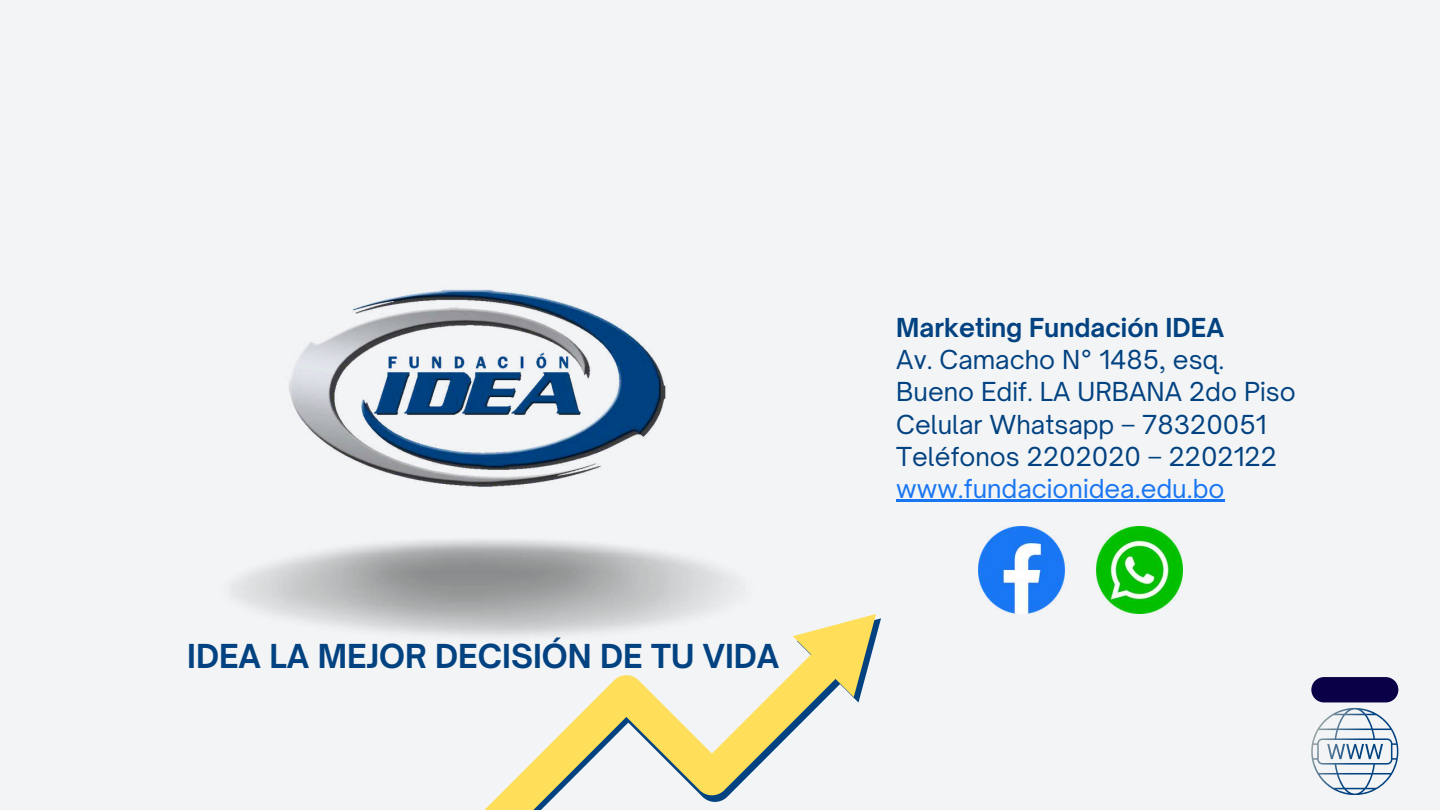
<style>
.page{position:relative;width:1440px;height:810px;background:#f2f4f5}
.page>*{position:absolute;margin:0;border:0;box-sizing:border-box;transform-origin:0 0}
.t1{font:700 31.6px "Open Sauce One";color:#024281}
.t2{font:25px/32.2px "Open Sauce One";color:#024281}
.t3{font:25px "Open Sauce One";color:#1976f3}
.t4{font:700 25px "Open Sauce One";color:#024281}
</style>
<div class="page">
<svg style="left:1311px;top:708px;width:87px;height:87px"></svg>
<svg style="left:1311px;top:677px;width:87px;height:25px;background:#180f51"></svg>
<img style="left:223px;top:238px;width:535px;height:301px;border-radius:25px">
<img style="left:1096px;top:527px;width:87px;height:87px">
<hr style="left:896px;top:500px;width:329px;height:2px;background:#1976f3">
<svg style="left:484px;top:672px;width:337px;height:138px"></svg>
<svg style="left:793px;top:614px;width:88px;height:89px"></svg>
<img style="left:978px;top:527px;width:87px;height:87px">
<p class="t1" style="left:187px;top:637px;width:594px">IDEA LA MEJOR DECISIÓN DE TU VIDA</p>
<p class="t4" style="left:896px;top:312px;width:329px">Marketing Fundación IDEA</p>
<p class="t2" style="left:896px;top:343px;width:401px">Av. Camacho N° 1485, esq.<br>Bueno Edif. LA URBANA 2do Piso<br>Celular Whatsapp – 78320051<br>Teléfonos 2202020 – 2202122</p>
<p class="t3" style="left:896px;top:473px;width:330px">www.fundacionidea.edu.bo</p>
</div>
